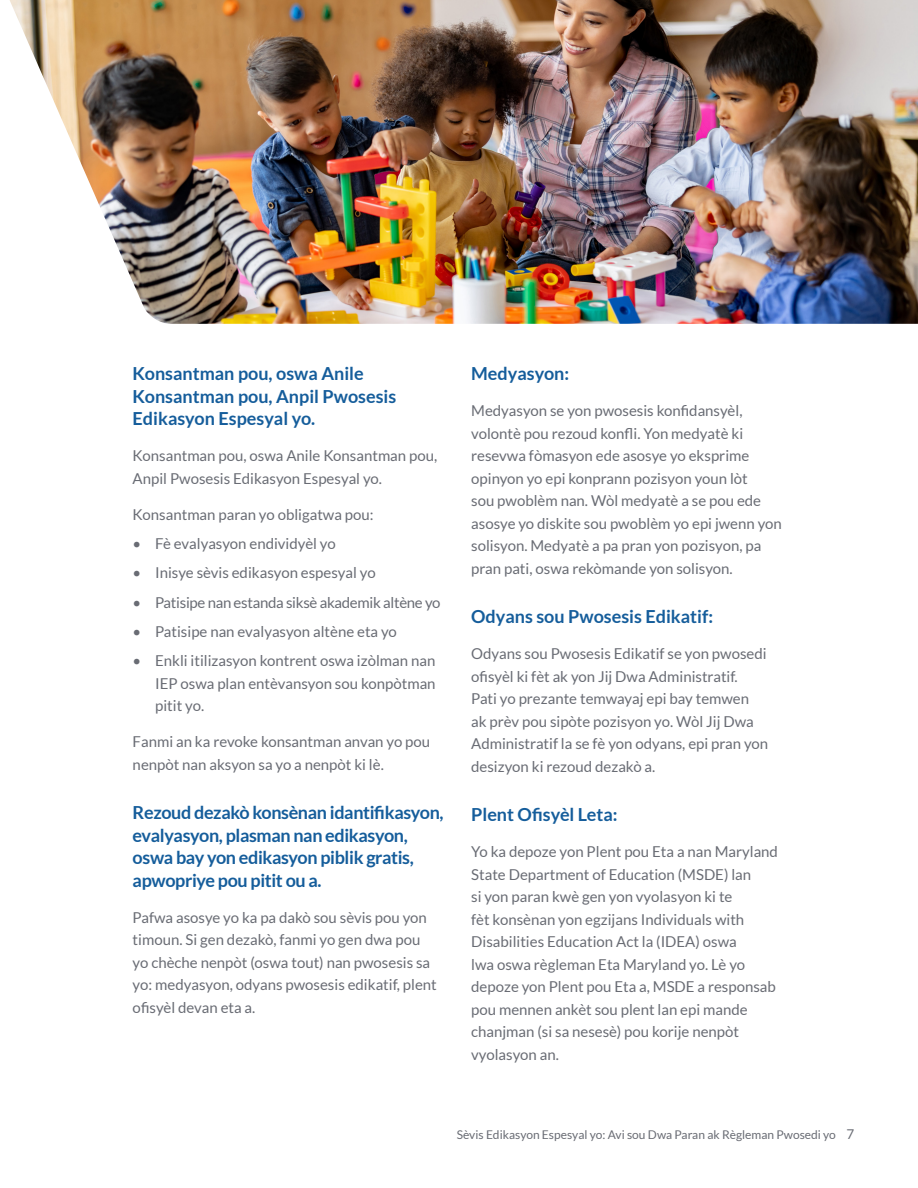
<style>
.page{position:relative;width:918px;height:1188px;background:#fff}
.page>*{position:absolute;margin:0;border:0;box-sizing:border-box;transform-origin:0 0}
.t1{font:700 18px/22.5px "Lato";color:#155d9b}
.t2{font:700 18px/22.5px "Lato";letter-spacing:-.02em;color:#155d9b}
.Body_Text_Main{font:15px/22.5px "Lato";color:#696c74}
.Bullet_Body_text{font:15px/22.5px "Lato";color:#696c74;text-align:justify}
.Bullet_Body_text-2{font:15px "Lato";letter-spacing:-.02em;color:#696c74}
.t3{font:12px "Lato";color:#696c74}
.s1{font-size:13.5px}
</style>
<div class="page">
<img style="left:10px;top:0;width:908px;height:324px">
<h3 class="t1" style="left:133px;top:362px;width:265px">Konsantman pou, oswa Anile<br>Konsantman pou, Anpil Pwosesis<br>Edikasyon Espesyal yo.</h3>
<p class="Body_Text_Main" style="left:133px;top:445px;width:306px">Konsantman pou, oswa Anile Konsantman pou,<br>Anpil Pwosesis Edikasyon Espesyal yo.</p>
<p class="Body_Text_Main" style="left:133px;top:503px;width:243px">Konsantman paran yo obligatwa pou:</p>
<p class="Bullet_Body_text" style="left:133px;top:532px;width:205px">• Fè evalyasyon endividyèl yo</p>
<p class="Bullet_Body_text" style="left:133px;top:562px;width:245px">• Inisye sèvis edikasyon espesyal yo</p>
<p class="Bullet_Body_text-2" style="left:133px;top:594px;width:310px">• Patisipe nan estanda siksè akademik altène yo</p>
<p class="Bullet_Body_text" style="left:133px;top:620px;width:266px">• Patisipe nan evalyasyon altène eta yo</p>
<p class="Bullet_Body_text" style="left:155px;top:649px;width:282px;text-indent:-22px">• Enkli itilizasyon kontrent oswa izòlman nan IEP oswa plan entèvansyon sou konpòtman pitit yo.</p>
<p class="Body_Text_Main" style="left:133px;top:730px;width:299px">Fanmi an ka revoke konsantman anvan yo pou nenpòt nan aksyon sa yo a nenpòt ki lè.</p>
<h3 class="t2" style="left:133px;top:801px;width:312px">Rezoud dezakò konsènan idantifikasyon, evalyasyon, plasman nan edikasyon, oswa bay yon edikasyon piblik gratis, apwopriye pou pitit ou a.</h3>
<p class="Body_Text_Main" style="left:133px;top:906px;width:306px">Pafwa asosye yo ka pa dakò sou sèvis pou yon timoun. Si gen dezakò, fanmi yo gen dwa pou yo chèche nenpòt (oswa tout) nan pwosesis sa yo: medyasyon, odyans pwosesis edikatif, plent ofisyèl devan eta a.</p>
<h3 class="t1" style="left:471px;top:362px;width:100px">Medyasyon:</h3>
<p class="Body_Text_Main" style="left:471px;top:400px;width:312px">Medyasyon se yon pwosesis konfidansyèl, volontè pou rezoud konfli. Yon medyatè ki resevwa fòmasyon ede asosye yo eksprime opinyon yo epi konprann pozisyon youn lòt<br>sou pwoblèm nan. Wòl medyatè a se pou ede asosye yo diskite sou pwoblèm yo epi jwenn yon solisyon. Medyatè a pa pran yon pozisyon, pa pran pati, oswa rekòmande yon solisyon.</p>
<h3 class="t1" style="left:471px;top:605px;width:243px">Odyans sou Pwosesis Edikatif:</h3>
<p class="Body_Text_Main" style="left:471px;top:643px;width:299px">Odyans sou Pwosesis Edikatif se yon pwosedi ofisyèl ki fèt ak yon Jij Dwa Administratif.<br>Pati yo prezante temwayaj epi bay temwen ak prèv pou sipòte pozisyon yo. Wòl Jij Dwa Administratif la se fè yon odyans, epi pran yon desizyon ki rezoud dezakò a.</p>
<h3 class="t1" style="left:471px;top:803px;width:148px">Plent Ofisyèl Leta:</h3>
<p class="Body_Text_Main" style="left:471px;top:841px;width:308px">Yo ka depoze yon Plent pou Eta a nan Maryland State Department of Education (MSDE) lan<br>si yon paran kwè gen yon vyolasyon ki te<br>fèt konsènan yon egzijans Individuals with Disabilities Education Act la (IDEA) oswa<br>lwa oswa règleman Eta Maryland yo. Lè yo depoze yon Plent pou Eta a, MSDE a responsab pou mennen ankèt sou plent lan epi mande chanjman (si sa nesesè) pou korije nenpòt vyolasyon an.</p>
<p class="t3" style="left:457px;top:1128px;width:399px">Sèvis Edikasyon Espesyal yo: Avi sou Dwa Paran ak Règleman Pwosedi yo <span class="s1">7</span></p>
</div>
